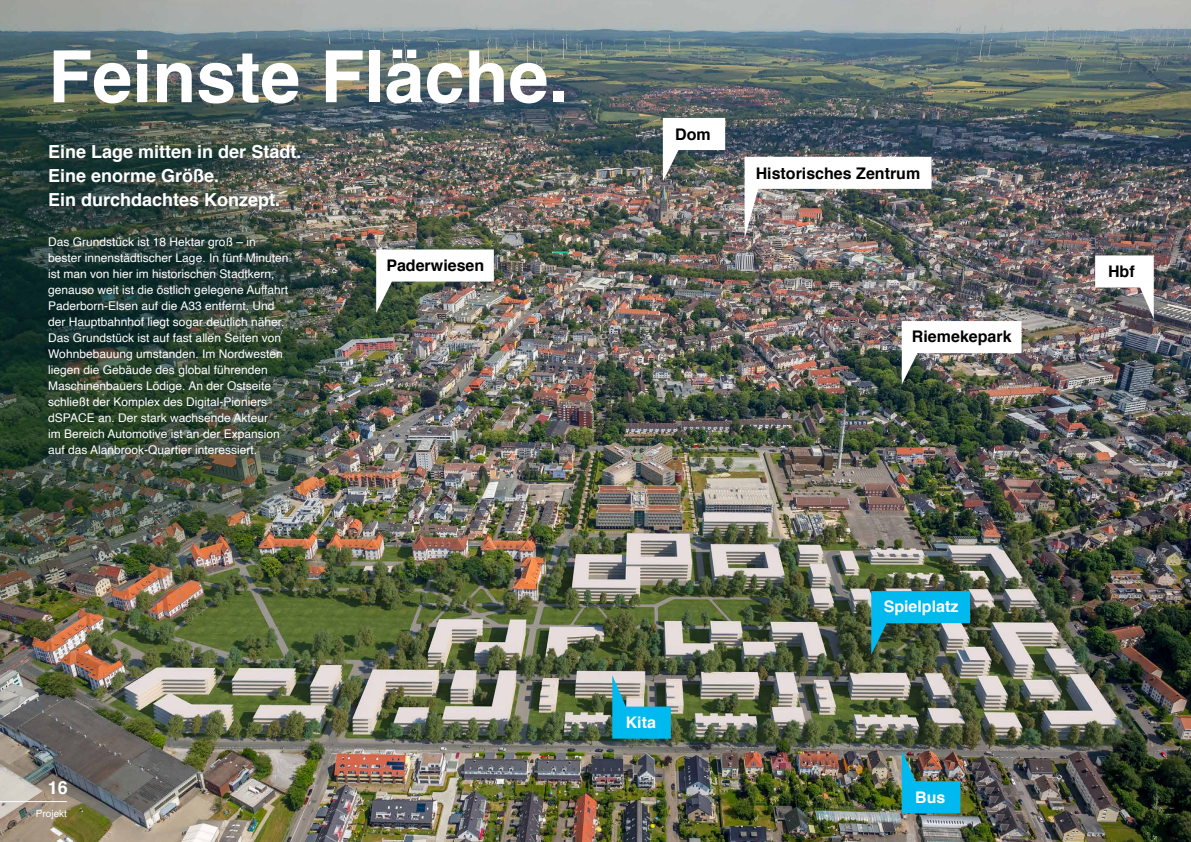
<style>
.page{position:relative;width:1191px;height:842px;background:#fff}
.page>*{position:absolute;margin:0;border:0;box-sizing:border-box;transform-origin:0 0}
.t1{font:700 72px "Helvetica";color:#fff}
.t2{font:700 18px/24px "Helvetica";color:#fff}
.t3{font:700 16px "Helvetica";color:#000}
.t4{font:700 16px "Helvetica";color:#fff}
.t5{font:12px/16px "Helvetica";color:#fff}
.t6{font:10px "Helvetica";color:#fff}
</style>
<div class="page">
<img style="left:0;top:0;width:1191px;height:842px">
<img style="left:31px;top:529px;width:1108px;height:284px">
<svg style="left:663px;top:118px;width:62px;height:63px"></svg>
<img style="left:744px;top:157px;width:187px;height:82px">
<img style="left:901px;top:321px;width:120px;height:64px">
<img style="left:376px;top:249px;width:162px;height:87px">
<svg style="left:1095px;top:255px;width:58px;height:64px"></svg>
<hr style="left:0;top:801px;width:67px;height:1px;background:#fff">
<h1 class="t1" style="left:48px;top:19px;width:522px">Feinste Fläche.</h1>
<h2 class="t2" style="left:48px;top:140px;width:255px">Eine Lage mitten in der Stadt.<br>Eine enorme Größe.<br>Ein durchdachtes Konzept.</h2>
<p class="t5" style="left:48px;top:234px;width:242px">Das Grundstück ist 18 Hektar groß – in bester innenstädtischer Lage. In fünf Minuten ist man von hier im historischen Stadtkern, genauso weit ist die östlich gelegene Auffahrt Paderborn-Elsen auf die A33 entfernt. Und der Hauptbahnhof liegt sogar deutlich näher.<br>Das Grundstück ist auf fast allen Seiten von Wohnbebauung umstanden. Im Nordwesten liegen die Gebäude des global führenden Maschinenbauers Lödige. An der Ostseite schließt der Komplex des Digital-Pioniers dSPACE an. Der stark wachsende Akteur<br>im Bereich Automotive ist an der Expansion auf das Alanbrook-Quartier interessiert.</p>
<h3 class="t3" style="left:386px;top:252px;width:99px">Paderwiesen</h3>
<h2 class="t2" style="left:48px;top:776px;width:22px">16</h2>
<p class="t6" style="left:36px;top:805px;width:33px">Projekt</p>
<h3 class="t3" style="left:675px;top:121px;width:37px">Dom</h3>
<h3 class="t3" style="left:755px;top:160px;width:166px">Historisches Zentrum</h3>
<h3 class="t3" style="left:912px;top:324px;width:101px">Riemekepark</h3>
<h3 class="t4" style="left:626px;top:709px;width:32px">Kita</h3>
<h3 class="t4" style="left:883px;top:593px;width:76px">Spielplatz</h3>
<h3 class="t4" style="left:915px;top:784px;width:32px">Bus</h3>
<h3 class="t3" style="left:1108px;top:259px;width:28px">Hbf</h3>
</div>
